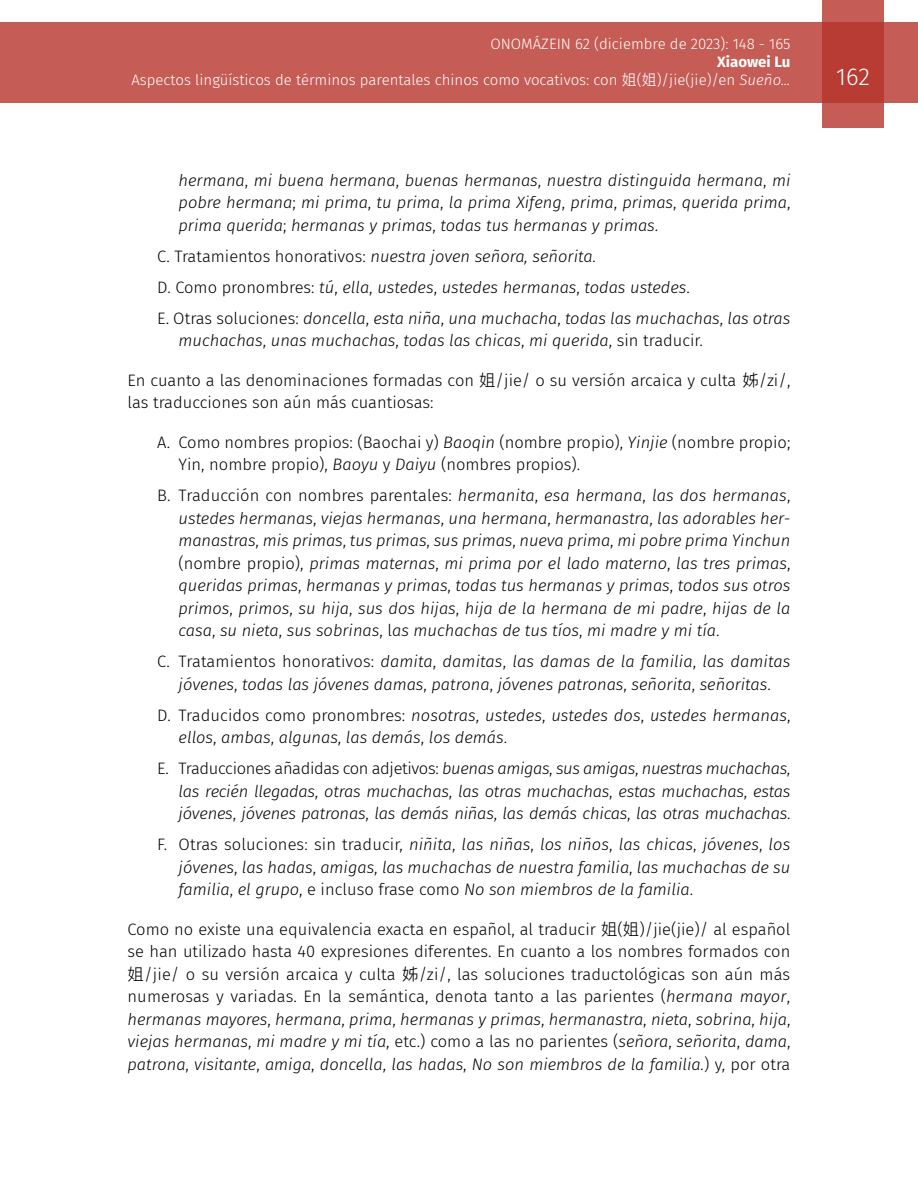
<style>
.page{position:relative;width:918px;height:1188px;background:#fff}
.page>*{position:absolute;margin:0;border:0;box-sizing:border-box;transform-origin:0 0}
.t1{font:300 24px "Fira Sans";color:#fff}
.t2{font:italic 300 16.5px/22.5px "Fira Sans";color:#000;text-align:justify}
.t3{font:300 16.5px/22.5px "Fira Sans";color:#000}
.t4{font:300 15px/18px "Fira Sans";color:#fff;text-align:right}
.s1{font-weight:700}
.s2{font-family:"Ping Fang HK"}
.s3{font-style:italic}
.s4{font-style:normal}
</style>
<div class="page">
<div style="left:0;top:23px;width:918px;height:80px;background:#c55c56"></div>
<svg style="left:822px;top:0;width:62px;height:128px;background:#bd4740"></svg>
<p class="t4" style="left:491px;top:35px;width:301px">ONOMÁZEIN 62 (diciembre de 2023): 148 - 165</p>
<p class="t4" style="left:131px;top:53px;width:661px"><span class="s1">Xiaowei Lu<br></span>Aspectos lingüísticos de términos parentales chinos como vocativos: con <span class="s2">姐</span>(<span class="s2">姐</span>)/jie(jie)/en <span class="s3">Sueño...</span></p>
<p class="t2" style="left:179px;top:168px;width:613px">hermana<span class="s4">,</span> mi buena hermana<span class="s4">,</span> buenas hermanas<span class="s4">,</span> nuestra distinguida hermana<span class="s4">,</span> mi pobre hermana<span class="s4">;</span> mi prima<span class="s4">,</span> tu prima<span class="s4">,</span> la prima Xifeng<span class="s4">,</span> prima<span class="s4">,</span> primas<span class="s4">,</span> querida prima<span class="s4">, </span>prima querida<span class="s4">;</span> hermanas y primas<span class="s4">,</span> todas tus hermanas y primas<span class="s4">.</span></p>
<p class="t2" style="left:157px;top:240px;width:635px;line-height:31px;text-align:left"><span class="s4">C. Tratamientos honorativos:</span> nuestra joven señora, señorita.<br><span class="s4">D. Como pronombres:</span> tú<span class="s4">,</span> ella<span class="s4">,</span> ustedes<span class="s4">,</span> ustedes hermanas<span class="s4">,</span> todas ustedes<span class="s4">.<br>E. Otras soluciones:</span> doncella<span class="s4">,</span> esta niña<span class="s4">,</span> una muchacha<span class="s4">,</span> todas las muchachas<span class="s4">,</span> las otras</p>
<p class="t2" style="left:179px;top:329px;width:526px">muchachas<span class="s4">,</span> unas muchachas<span class="s4">,</span> todas las chicas<span class="s4">,</span> mi querida<span class="s4">, sin traducir.</span></p>
<p class="t3" style="left:128px;top:368px;width:664px">En cuanto a las denominaciones formadas con <span class="s2">姐</span>/jie/ o su versión arcaica y culta <span class="s2">姊</span>/zi/, las traducciones son aún más cuantiosas:</p>
<p class="t3" style="left:179px;top:430px;width:613px;text-indent:-21px">A. Como nombres propios: (Baochai y) <span class="s3">Baoqin</span> (nombre propio), <span class="s3">Yinjie</span> (nombre propio;<br>Yin, nombre propio), <span class="s3">Baoyu</span> y <span class="s3">Daiyu</span> (nombres propios).</p>
<p class="t2" style="left:179px;top:484px;width:613px;text-indent:-21px"><span class="s4">B. Traducción con nombres parentales:</span> hermanita<span class="s4">,</span> esa hermana<span class="s4">,</span> las dos hermanas<span class="s4">, </span>ustedes hermanas<span class="s4">,</span> viejas hermanas<span class="s4">,</span> una hermana<span class="s4">,</span> hermanastra<span class="s4">,</span> las adorables her&shy;manastras<span class="s4">,</span> mis primas<span class="s4">,</span> tus primas<span class="s4">,</span> sus primas<span class="s4">,</span> nueva prima<span class="s4">,</span> mi pobre prima Yinchun <span class="s4">(nombre propio),</span> primas maternas<span class="s4">,</span> mi prima por el lado materno<span class="s4">,</span> las tres primas<span class="s4">, </span>queridas primas<span class="s4">,</span> hermanas y primas<span class="s4">,</span> todas tus hermanas y primas<span class="s4">,</span> todos sus otros primos<span class="s4">,</span> primos<span class="s4">,</span> su hija<span class="s4">,</span> sus dos hijas<span class="s4">,</span> hija de la hermana de mi padre<span class="s4">,</span> hijas de la casa<span class="s4">,</span> su nieta<span class="s4">,</span> sus sobrinas<span class="s4">, l</span>as muchachas de tus tíos<span class="s4">,</span> mi madre y mi tía<span class="s4">.</span></p>
<p class="t2" style="left:157px;top:650px;width:635px;text-align:center"><span class="s4">C. Tratamientos honorativos:</span> damita<span class="s4">,</span> damitas<span class="s4">,</span> las damas de la familia<span class="s4">,</span> las damitas jóvenes<span class="s4">,</span> todas las jóvenes damas<span class="s4">,</span> patrona<span class="s4">,</span> jóvenes patronas<span class="s4">,</span> señorita<span class="s4">,</span> señoritas<span class="s4">.</span></p>
<p class="t2" style="left:179px;top:704px;width:613px;text-indent:-21px"><span class="s4">D. Traducidos como pronombres:</span> nosotras<span class="s4">,</span> ustedes<span class="s4">,</span> ustedes dos<span class="s4">,</span> ustedes hermanas<span class="s4">, </span>ellos<span class="s4">,</span> ambas<span class="s4">,</span> algunas<span class="s4">,</span> las demás<span class="s4">,</span> los demás<span class="s4">.</span></p>
<p class="t2" style="left:179px;top:757px;width:613px;text-indent:-21px"><span class="s4">E. Traducciones añadidas con adjetivos:</span> buenas amigas<span class="s4">,</span> sus amigas<span class="s4">,</span> nuestras muchachas<span class="s4">, </span>las recién llegadas<span class="s4">,</span> otras muchachas<span class="s4">,</span> las otras muchachas<span class="s4">,</span> estas muchachas<span class="s4">,</span> estas jóvenes<span class="s4">,</span> jóvenes patronas<span class="s4">,</span> las demás niñas<span class="s4">,</span> las demás chicas<span class="s4">,</span> las otras muchachas<span class="s4">.</span></p>
<p class="t2" style="left:179px;top:833px;width:613px;text-indent:-21px"><span class="s4">F. Otras soluciones: sin traducir,</span> niñita<span class="s4">,</span> las niñas<span class="s4">,</span> los niños<span class="s4">,</span> las chicas<span class="s4">,</span> jóvenes<span class="s4">,</span> los jóvenes<span class="s4">,</span> las hadas<span class="s4">,</span> amigas<span class="s4">,</span> las muchachas de nuestra familia<span class="s4">,</span> las muchachas de su familia<span class="s4">,</span> el grupo<span class="s4">, e incluso frase como</span> No son miembros de la familia<span class="s4">.</span></p>
<p class="t3" style="left:128px;top:918px;width:664px;text-align:justify">Como no existe una equivalencia exacta en español, al traducir <span class="s2">姐</span>(<span class="s2">姐</span>)/jie(jie)/ al español se han utilizado hasta 40 expresiones diferentes. En cuanto a los nombres formados con<span class="s2">姐</span>/jie/ o su versión arcaica y culta <span class="s2">姊</span>/zi/, las soluciones traductológicas son aún más numerosas y variadas. En la semántica, denota tanto a las parientes (<span class="s3">hermana mayor</span>, <span class="s3">hermanas mayores</span>, <span class="s3">hermana</span>, <span class="s3">prima</span>, <span class="s3">hermanas y primas</span>, <span class="s3">hermanastra</span>, <span class="s3">nieta</span>, <span class="s3">sobrina</span>, <span class="s3">hija</span>, <span class="s3">viejas hermanas</span>, <span class="s3">mi madre y mi tía</span>, etc.) como a las no parientes (<span class="s3">señora</span>, <span class="s3">señorita</span>, <span class="s3">dama</span>, <span class="s3">patrona</span>, <span class="s3">visitante</span>, <span class="s3">amiga</span>, <span class="s3">doncella</span>, <span class="s3">las hadas</span>, <span class="s3">No son miembros de la familia.</span>) y, por otra</p>
<h1 class="t1" style="left:836px;top:60px;width:35px">162</h1>
</div>
